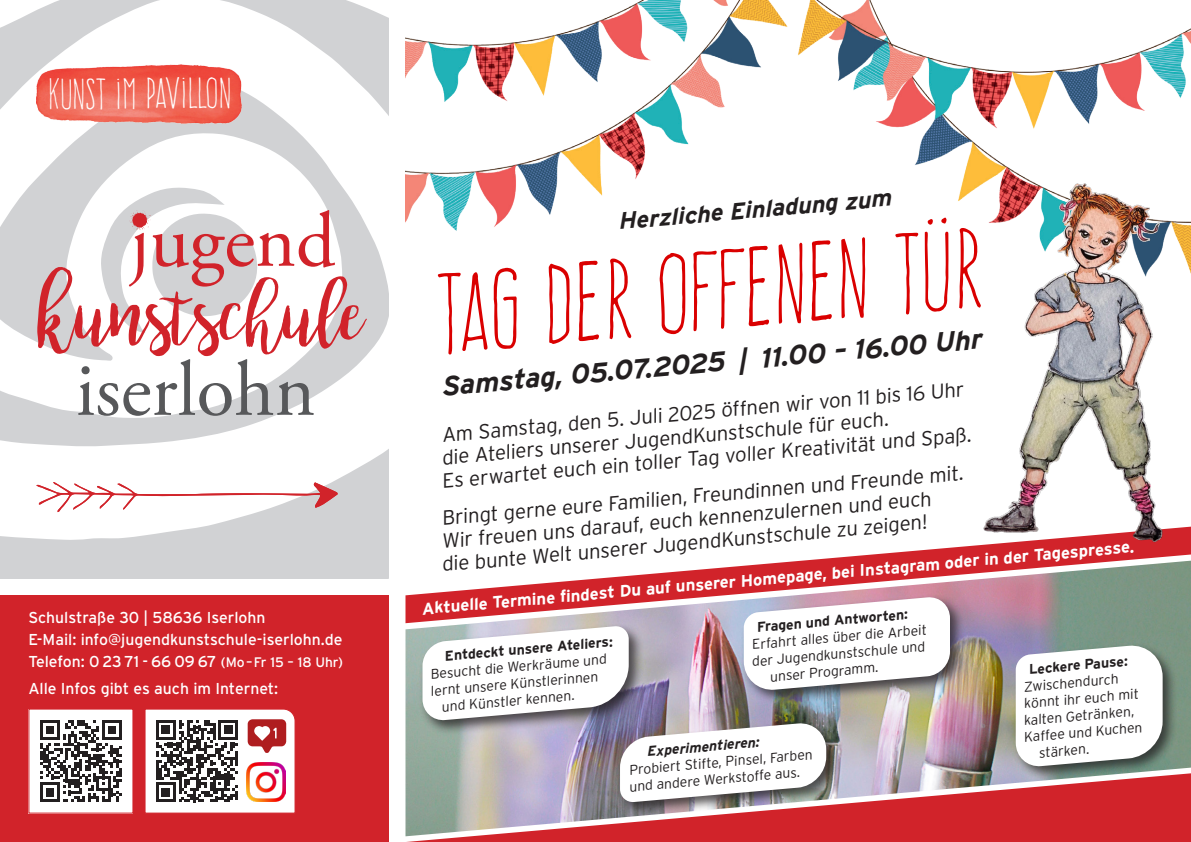
<style>
.page{position:relative;width:1191px;height:842px;background:#fff}
.page>*{position:absolute;margin:0;border:0;box-sizing:border-box;transform-origin:0 0}
.t1{font:98.5px "Frente H1";color:#da0000}
.t2{font:77.8px "bromello";color:#d1232a}
.t3{font:77.8px "Adobe Garamond Pro";color:#57585a}
.t4{font:77.8px "Adobe Garamond Pro";color:#d1232a}
.t5{font:37.8px "Frente H1";letter-spacing:-.005em;color:#fff}
.t6{font:italic 700 27.5px "Interstate";color:#231f20}
.t7{font:italic 700 23.5px "Interstate";color:#231f20}
.t8{font:300 20.5px/23px "Interstate";color:#231f20}
.t9{font:700 16.7px "Interstate";color:#fff}
.t10{font:15.8px/21.7px "Interstate";color:#fff}
.t11{font:300 14px/16.8px "Interstate";color:#231f20}
.t12{font:700 14px "Interstate";color:#231f20}
.t13{font:italic 700 14px "Interstate";color:#231f20}
.s1{font-size:13.8px}
</style>
<div class="page">
<svg style="left:0;top:0;width:388px;height:578px"></svg>
<img style="left:36px;top:64px;width:206px;height:59px">
<div style="left:0;top:595px;width:388px;height:247px;background:#d1232a"></div>
<svg style="left:145px;top:709px;width:150px;height:104px;background:#c2adae"></svg>
<div style="left:29px;top:709px;width:104px;height:104px;background:#fff"></div>
<svg style="left:40px;top:720px;width:82px;height:82px"></svg>
<svg style="left:129px;top:210px;width:23px;height:21px"></svg>
<svg style="left:36px;top:482px;width:302px;height:30px"></svg>
<img style="left:405px;top:623px;width:786px;height:213px">
<svg style="left:406px;top:773px;width:785px;height:69px;background:#ca484d"></svg>
<svg style="left:405px;top:527px;width:786px;height:96px"></svg>
<img style="left:405px;top:0;width:786px;height:274px">
<div style="left:740px;top:594px;width:225px;height:111px;background:#231f20;opacity:.75"></div>
<div style="left:616px;top:720px;width:225px;height:97px;background:#231f20;opacity:.75"></div>
<img style="left:422px;top:595px;width:528px;height:208px">
<div style="left:1012px;top:642px;width:166px;height:139px;background:#231f20;opacity:.75"></div>
<svg style="left:1015px;top:643px;width:147px;height:125px"></svg>
<img style="left:967px;top:170px;width:212px;height:382px">
<h3 class="t5" style="left:47px;top:72px;width:186px">KUNST IM PAVILLON</h3>
<h2 class="t4" style="left:130px;top:194px;width:207px">jugend</h2>
<h2 class="t2" style="left:39px;top:267px;width:328px">kunstschule</h2>
<h2 class="t3" style="left:76px;top:343px;width:241px">iserlohn</h2>
<p class="t10" style="left:28px;top:607px;width:316px">Schulstraße 30 | 58636 Iserlohn<br>E-Mail: info@jugendkunstschule-iserlohn.de<br>Telefon: 0 23 71 - 66 09 67 <span class="s1">(Mo–Fr 15 – 18 Uhr)</span></p>
<p class="t10" style="left:28px;top:677px;width:251px">Alle Infos gibt es auch im Internet:</p>
<p class="t7" style="left:617px;top:208px;width:275px;rotate:-5deg">Herzliche Einladung zum</p>
<h1 class="t1" style="left:426px;top:260px;width:552px;rotate:-5deg">TAG DER OFFENEN TÜR</h1>
<h3 class="t6" style="left:440px;top:371px;width:544px;rotate:-5deg">Samstag, 05.07.2025 | 11.00 – 16.00 Uhr</h3>
<p class="t8" style="left:437px;top:423px;width:533px;rotate:-5deg">Am Samstag, den 5. Juli 2025 öffnen wir von 11 bis 16 Uhr die Ateliers unserer JugendKunstschule für euch.<br>Es erwartet euch ein toller Tag voller Kreativität und Spaß.</p>
<p class="t8" style="left:437px;top:507px;width:529px;rotate:-5deg">Bringt gerne eure Familien, Freundinnen und Freunde mit.<br>Wir freuen uns darauf, euch kennenzulernen und euch<br>die bunte Welt unserer JugendKunstschule zu zeigen!</p>
<p class="t9" style="left:421px;top:599px;width:716px;rotate:-5deg">Aktuelle Termine findest Du auf unserer Homepage, bei Instagram oder in der Tagespresse.</p>
<p class="t12" style="left:756px;top:619px;width:153px;rotate:-5deg">Fragen und Antworten:</p>
<p class="t11" style="left:751px;top:636px;width:177px;rotate:-5deg">Erfahrt alles über die Arbeit</p>
<p class="t12" style="left:444px;top:648px;width:170px;rotate:-5deg">Entdeckt unsere Ateliers:</p>
<p class="t11" style="left:751px;top:653px;width:175px;rotate:-5deg">der Jugendkunstschule und</p>
<p class="t11" style="left:769px;top:668px;width:110px;rotate:-5deg">unser Programm.</p>
<p class="t11" style="left:430px;top:666px;width:178px;rotate:-5deg">Besucht die Werkräume und</p>
<p class="t12" style="left:1028px;top:662px;width:101px;rotate:-5deg">Leckere Pause:</p>
<p class="t11" style="left:1023px;top:678px;width:96px;rotate:-5deg">Zwischendurch</p>
<p class="t11" style="left:1023px;top:695px;width:117px;rotate:-5deg">könnt ihr euch mit</p>
<p class="t11" style="left:1023px;top:712px;width:112px;rotate:-5deg">kalten Getränken,</p>
<p class="t11" style="left:1023px;top:729px;width:120px;rotate:-5deg">Kaffee und Kuchen</p>
<p class="t11" style="left:1038px;top:744px;width:52px;rotate:-5deg">stärken.</p>
<p class="t11" style="left:430px;top:682px;width:169px;rotate:-5deg">lernt unsere Künstlerinnen</p>
<p class="t11" style="left:441px;top:698px;width:135px;rotate:-5deg">und Künstler kennen.</p>
<p class="t13" style="left:646px;top:744px;width:114px;rotate:-5deg">Experimentieren:</p>
<p class="t11" style="left:627px;top:762px;width:187px;rotate:-5deg">Probiert Stifte, Pinsel, Farben und andere Werkstoffe aus.</p>
</div>
